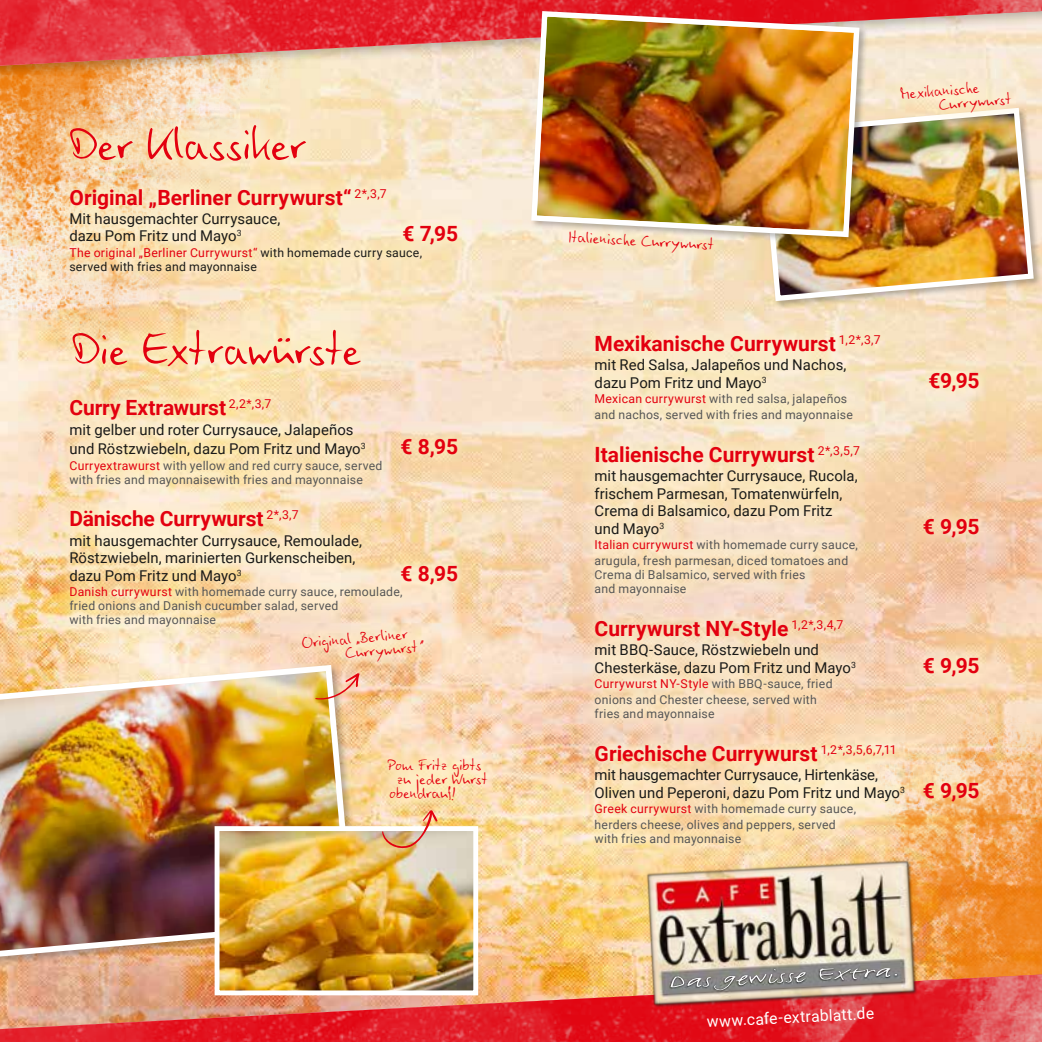
<style>
.page{position:relative;width:1042px;height:1042px;background:#fff}
.page>*{position:absolute;margin:0;border:0;box-sizing:border-box;transform-origin:0 0}
.t1{font:50.75px "Ego Std";letter-spacing:-.005em;color:#e3000f}
.t2{font:700 21px "Roboto";color:#e3000f}
.t3{font:17.5px/14px "Ego Std";letter-spacing:.01em;color:#e3000f}
.t4{font:15.75px "Roboto";color:#fff}
.t5{font:14.88px/17.5px "Roboto";letter-spacing:.005em;color:#1a1a18}
.t6{font:12.25px/14px "Roboto";letter-spacing:.02em;color:#565656}
.t7{font:12.25px/14px "Roboto";letter-spacing:.02em;color:#1a1a18}
.s1{color:#e3000f}
</style>
<div class="page">
<img style="left:0;top:94px;width:1042px;height:880px">
<img style="left:929px;top:631px;width:113px;height:343px">
<img style="left:0;top:974px;width:1042px;height:68px">
<svg style="left:52px;top:382px;width:423px;height:262px;background:#fae1b9"></svg>
<svg style="left:51px;top:308px;width:331px;height:80px;background:#f9e4bc"></svg>
<img style="left:0;top:241px;width:269px;height:134px">
<img style="left:633px;top:862px;width:296px;height:157px">
<svg style="left:577px;top:317px;width:419px;height:545px;background:#f7dbb5"></svg>
<img style="left:0;top:94px;width:374px;height:147px">
<svg style="left:52px;top:171px;width:423px;height:120px;background:#f9e4bd"></svg>
<svg style="left:48px;top:104px;width:279px;height:79px;background:#f7dab0"></svg>
<div style="left:0;top:0;width:1042px;height:94px;background:#1a1a18;opacity:.3"></div>
<img style="left:0;top:0;width:1042px;height:66px">
<div style="left:759px;top:106px;width:283px;height:203px;background:#1a1a18;opacity:.3"></div>
<img style="left:758px;top:105px;width:278px;height:199px">
<div style="left:0;top:663px;width:363px;height:306px;background:#1a1a18;opacity:.3"></div>
<img style="left:0;top:662px;width:357px;height:300px">
<img style="left:221px;top:832px;width:251px;height:157px">
<div style="left:215px;top:826px;width:263px;height:169px;border:5px solid #fff"></div>
<img style="left:876px;top:54px;width:159px;height:88px">
<svg style="left:366px;top:737px;width:142px;height:85px;background:#fadeb0"></svg>
<img style="left:382px;top:810px;width:56px;height:41px">
<svg style="left:545px;top:246px;width:191px;height:31px;background:#f6e3c4"></svg>
<svg style="left:277px;top:602px;width:171px;height:99px;background:#f5d6b3"></svg>
<div style="left:530px;top:10px;width:338px;height:236px;background:#1a1a18;opacity:.3"></div>
<img style="left:528px;top:8px;width:334px;height:232px">
<h1 class="t1" style="left:69px;top:112px;width:239px">Der Klassiker</h1>
<h2 class="t2" style="left:69px;top:182px;width:319px">Original „Berliner Currywurst“ <sup>2*,3,7</sup></h2>
<p class="t5" style="left:69px;top:209px;width:212px">Mit hausgemachter Currysauce, dazu Pom Fritz und Mayo<sup>3</sup></p>
<h2 class="t2" style="left:402px;top:219px;width:57px">€ 7,95</h2>
<p class="t7" style="left:69px;top:245px;width:354px"><span class="s1">The original „Berliner Currywurst“</span> with homemade curry sauce, served with fries and mayonnaise</p>
<h1 class="t1" style="left:71px;top:317px;width:292px">Die Extrawürste</h1>
<h2 class="t2" style="left:69px;top:393px;width:203px">Curry Extrawurst <sup>2,2*,3,7</sup></h2>
<p class="t5" style="left:69px;top:419px;width:298px;line-height:19.2px">mit gelber und roter Currysauce, Jalapeños und Röstzwiebeln, dazu Pom Fritz und Mayo<sup>3</sup></p>
<h2 class="t2" style="left:400px;top:432px;width:59px">€ 8,95</h2>
<p class="t6" style="left:69px;top:458px;width:314px"><span class="s1">Curryextrawurst</span> with yellow and red curry sauce, served with fries and mayonnaisewith fries and mayonnaise</p>
<h2 class="t2" style="left:69px;top:504px;width:231px">Dänische Currywurst <sup>2*,3,7</sup></h2>
<p class="t5" style="left:69px;top:531px;width:294px">mit hausgemachter Currysauce, Remoulade,<br>Röstzwiebeln, marinierten Gurkenscheiben, dazu Pom Fritz und Mayo<sup>3</sup></p>
<h2 class="t2" style="left:400px;top:558px;width:59px">€ 8,95</h2>
<p class="t6" style="left:69px;top:585px;width:335px"><span class="s1">Danish currywurst</span> with homemade curry sauce, remoulade, fried onions and Danish cucumber salad, served<br>with fries and mayonnaise</p>
<h3 class="t3" style="left:343px;top:631px;width:80px;text-indent:-42px;rotate:-5deg">Original „Berliner<br>Currywurst“</h3>
<h3 class="t3" style="left:388px;top:757px;width:95px">Pom Fritz gibts</h3>
<h3 class="t3" style="left:397px;top:771px;width:92px">zu jeder Wurst</h3>
<h3 class="t3" style="left:389px;top:785px;width:67px">obendrauf!</h3>
<h3 class="t3" style="left:937px;top:83px;width:74px;text-indent:-38px;rotate:-5deg">Mexikanische<br>Currywurst</h3>
<h3 class="t3" style="left:569px;top:229px;width:147px;rotate:3deg">Italienische Currywurst</h3>
<h2 class="t2" style="left:594px;top:329px;width:287px">Mexikanische Currywurst <sup>1,2*,3,7</sup></h2>
<p class="t5" style="left:594px;top:356px;width:253px">mit Red Salsa, Jalapeños und Nachos, dazu Pom Fritz und Mayo<sup>3</sup></p>
<p class="t6" style="left:594px;top:391px;width:260px;line-height:15.8px"><span class="s1">Mexican currywurst</span> with red salsa, jalapeños and nachos, served with fries and mayonnaise</p>
<h2 class="t2" style="left:594px;top:440px;width:267px">Italienische Currywurst <sup>2*,3,5,7</sup></h2>
<p class="t5" style="left:594px;top:467px;width:265px">mit hausgemachter Currysauce, Rucola, frischem Parmesan, Tomatenwürfeln,<br>Crema di Balsamico, dazu Pom Fritz und Mayo<sup>3</sup></p>
<p class="t6" style="left:594px;top:537px;width:265px;line-height:15.8px"><span class="s1">Italian currywurst</span> with homemade curry sauce, arugula, fresh parmesan, diced tomatoes and</p>
<p class="t6" style="left:594px;top:567px;width:212px">Crema di Balsamico, served with fries and mayonnaise</p>
<h2 class="t2" style="left:594px;top:614px;width:250px">Currywurst NY-Style <sup>1,2*,3,4,7</sup></h2>
<p class="t5" style="left:594px;top:640px;width:263px">mit BBQ-Sauce, Röstzwiebeln und<br>Chesterkäse, dazu Pom Fritz und Mayo<sup>3</sup></p>
<h2 class="t2" style="left:928px;top:365px;width:53px">€9,95</h2>
<h2 class="t2" style="left:923px;top:511px;width:58px">€ 9,95</h2>
<h2 class="t2" style="left:923px;top:650px;width:58px">€ 9,95</h2>
<p class="t6" style="left:594px;top:676px;width:239px;line-height:15.8px"><span class="s1">Currywurst NY-Style</span> with BBQ-sauce, fried onions and Chester cheese, served with</p>
<p class="t6" style="left:594px;top:706px;width:121px">fries and mayonnaise</p>
<h2 class="t2" style="left:594px;top:739px;width:304px">Griechische Currywurst <sup>1,2*,3,5,6,7,11</sup></h2>
<p class="t5" style="left:594px;top:765px;width:312px">mit hausgemachter Currysauce, Hirtenkäse,<br>Oliven und Peperoni, dazu Pom Fritz und Mayo<sup>3</sup></p>
<p class="t6" style="left:594px;top:801px;width:263px;line-height:15.8px"><span class="s1">Greek currywurst</span> with homemade curry sauce, herders cheese, olives and peppers, served</p>
<p class="t6" style="left:594px;top:831px;width:148px">with fries and mayonnaise</p>
<h2 class="t2" style="left:923px;top:775px;width:58px">€ 9,95</h2>
<p class="t4" style="left:706px;top:1010px;width:169px;rotate:-3deg">www.cafe-extrablatt.de</p>
</div>
